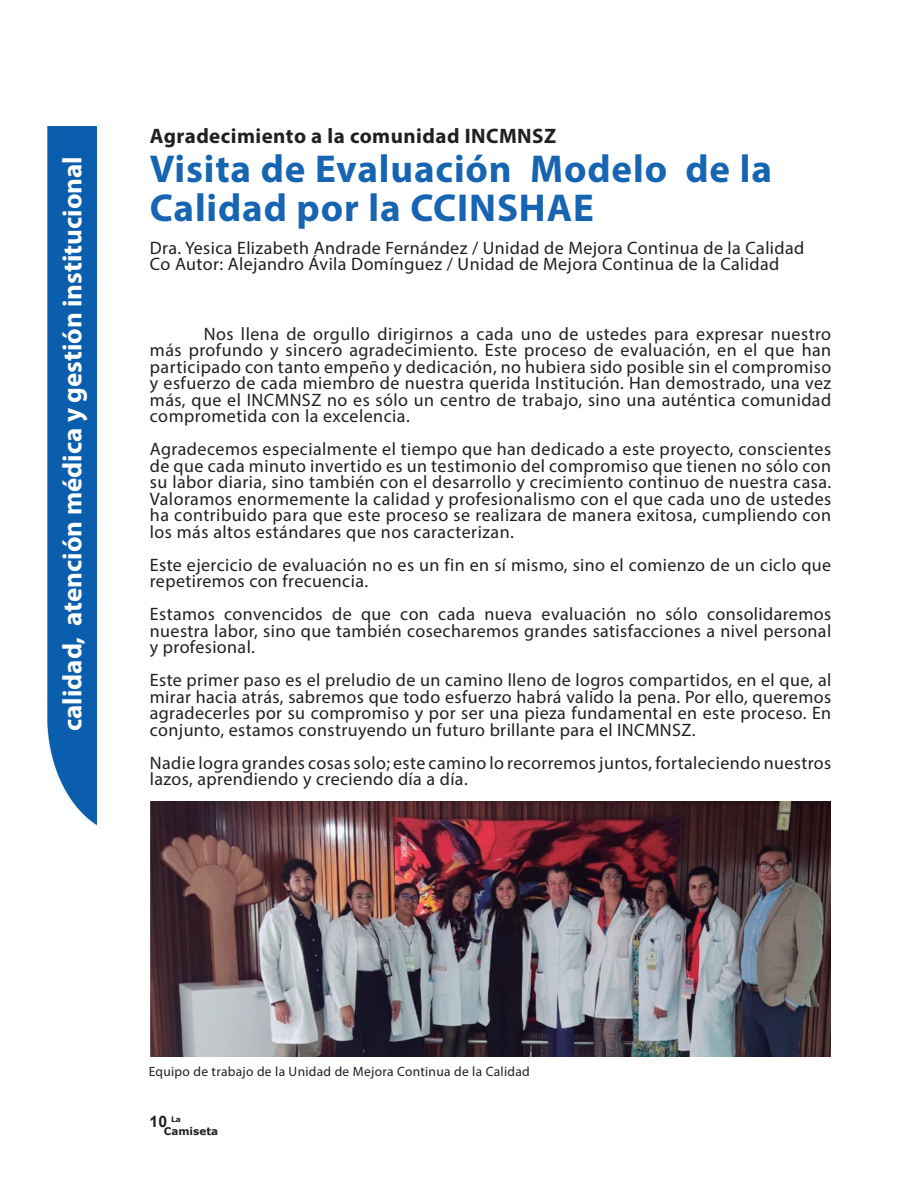
<style>
.page{position:relative;width:918px;height:1188px;background:#fff}
.page>*{position:absolute;margin:0;border:0;box-sizing:border-box;transform-origin:0 0}
.t1{font:700 39px/39px "Myriad Pro";letter-spacing:.02em;color:#1765b2}
.t2{font:700 27px "Myriad Pro";color:#fff}
.t3{font:700 21px "Myriad Pro";letter-spacing:.02em;color:#231f20}
.t4{font:18px/16.5px "Myriad Pro";letter-spacing:.02em;color:#231f20;text-align:justify}
.t5{font:700 15.75px "Arial";color:#231f20}
.t6{font:13.5px "Myriad Pro";letter-spacing:.02em;color:#231f20}
.t7{font:700 10.5px "Verdana";color:#231f20}
</style>
<div class="page">
<img style="left:47px;top:126px;width:50px;height:700px">
<img style="left:150px;top:801px;width:681px;height:255px">
<h2 class="t2" style="left:55px;top:731px;width:576px;rotate:-90deg">calidad, atención médica y gestión institucional</h2>
<p class="t3" style="left:150px;top:122px;width:408px">Agradecimiento a la comunidad INCMNSZ</p>
<h1 class="t1" style="left:150px;top:148px;width:624px">Visita de Evaluación Modelo de la<br>Calidad por la CCINSHAE</h1>
<p class="t4" style="left:150px;top:239px;width:656px">Dra. Yesica Elizabeth Andrade Fernández / Unidad de Mejora Continua de la Calidad<br>Co Autor: Alejandro Ávila Domínguez / Unidad de Mejora Continua de la Calidad</p>
<p class="t4" style="left:150px;top:325px;width:683px;text-indent:54px">Nos llena de orgullo dirigirnos a cada uno de ustedes para expresar nuestro más profundo y sincero agradecimiento. Este proceso de evaluación, en el que han participado con tanto empeño y dedicación, no hubiera sido posible sin el compromiso y esfuerzo de cada miembro de nuestra querida Institución. Han demostrado, una vez más, que el INCMNSZ no es sólo un centro de trabajo, sino una auténtica comunidad comprometida con la excelencia.</p>
<p class="t4" style="left:150px;top:441px;width:683px">Agradecemos especialmente el tiempo que han dedicado a este proyecto, conscientes de que cada minuto invertido es un testimonio del compromiso que tienen no sólo con su labor diaria, sino también con el desarrollo y crecimiento continuo de nuestra casa.<br>Valoramos enormemente la calidad y profesionalismo con el que cada uno de ustedes ha contribuido para que este proceso se realizara de manera exitosa, cumpliendo con los más altos estándares que nos caracterizan.</p>
<p class="t4" style="left:150px;top:556px;width:683px">Este ejercicio de evaluación no es un fin en sí mismo, sino el comienzo de un ciclo que repetiremos con frecuencia.</p>
<p class="t4" style="left:150px;top:606px;width:683px">Estamos convencidos de que con cada nueva evaluación no sólo consolidaremos nuestra labor, sino que también cosecharemos grandes satisfacciones a nivel personal y profesional.</p>
<p class="t4" style="left:150px;top:672px;width:683px">Este primer paso es el preludio de un camino lleno de logros compartidos, en el que, al mirar hacia atrás, sabremos que todo esfuerzo habrá valido la pena. Por ello, queremos agradecerles por su compromiso y por ser una pieza fundamental en este proceso. En conjunto, estamos construyendo un futuro brillante para el INCMNSZ.</p>
<p class="t4" style="left:150px;top:754px;width:683px">Nadie logra grandes cosas solo; este camino lo recorremos juntos, fortaleciendo nuestros lazos, aprendiendo y creciendo día a día.</p>
<p class="t6" style="left:149px;top:1063px;width:383px">Equipo de trabajo de la Unidad de Mejora Continua de la Calidad</p>
<p class="t5" style="left:150px;top:1111px;width:33px">10 <sup>La</sup></p>
<p class="t7" style="left:164px;top:1124px;width:56px">Camiseta</p>
</div>
